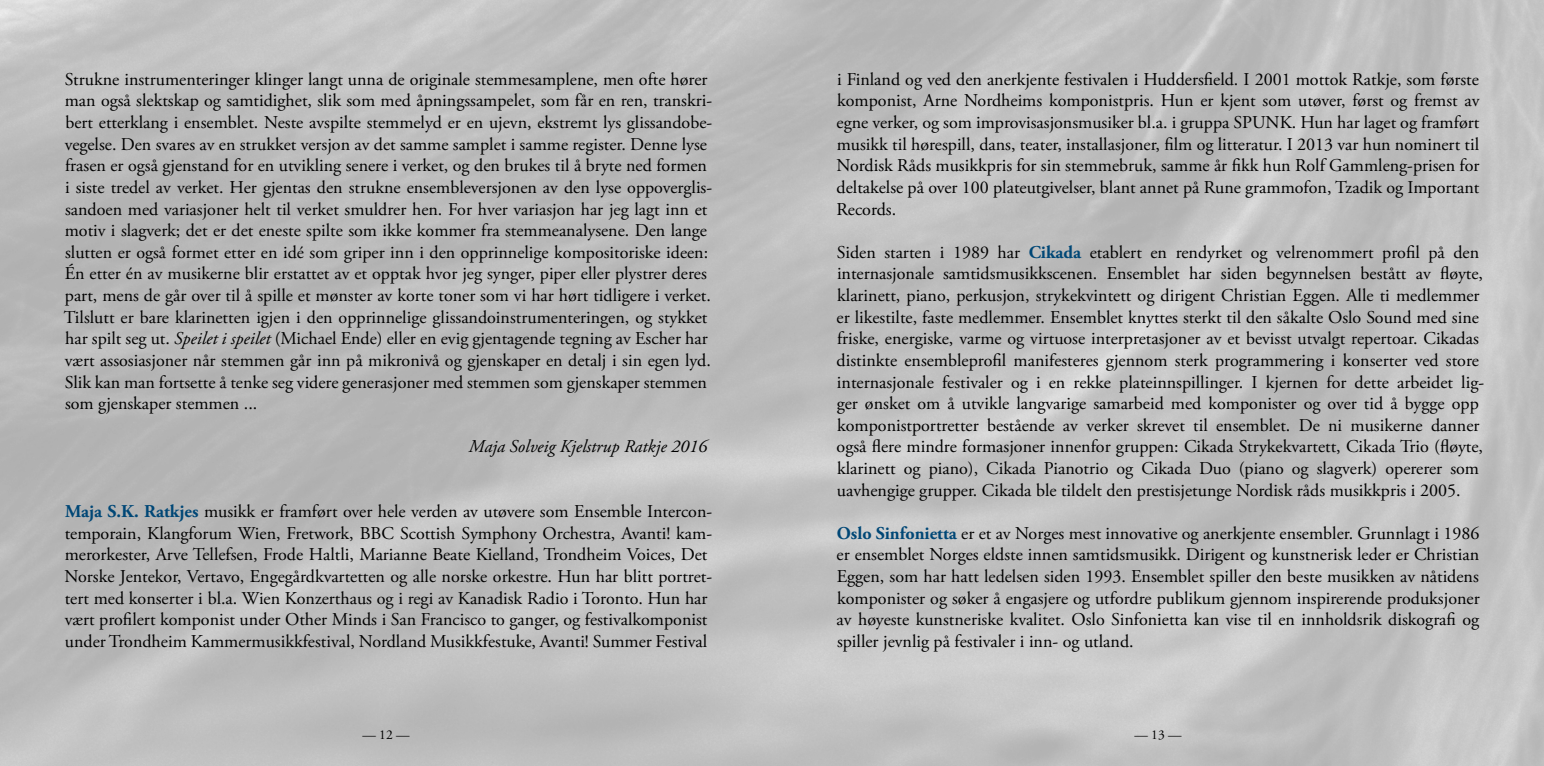
<style>
.page{position:relative;width:1544px;height:766px;background:#fff}
.page>*{position:absolute;margin:0;border:0;box-sizing:border-box;transform-origin:0 0}
.t1{font:18px/21.6px "Adobe Garamond Pro";color:#000}
.t2{font:italic 18px "Adobe Garamond Pro";color:#000}
.t3{font:13.5px "Adobe Garamond Pro";color:#000}
.s1{font-style:italic}
.s2{font-weight:700;color:#004776}
</style>
<div class="page">
<p class="t1" style="left:64px;top:69px;width:650px">Strukne instrumenteringer klinger langt unna de originale stemmesamplene, men ofte hører man også slektskap og samtidighet, slik som med åpningssampelet, som får en ren, transkri&shy;bert etterklang i ensemblet. Neste avspilte stemmelyd er en ujevn, ekstremt lys glissandobe&shy;vegelse. Den svares av en strukket versjon av det samme samplet i samme register. Denne lyse frasen er også gjenstand for en utvikling senere i verket, og den brukes til å bryte ned formen i siste tredel av verket. Her gjentas den strukne ensembleversjonen av den lyse oppoverglis&shy;sandoen med variasjoner helt til verket smuldrer hen. For hver variasjon har jeg lagt inn et motiv i slagverk; det er det eneste spilte som ikke kommer fra stemmeanalysene. Den lange slutten er også formet etter en idé som griper inn i den opprinnelige kompositoriske ideen:<br>Én etter én av musikerne blir erstattet av et opptak hvor jeg synger, piper eller plystrer deres part, mens de går over til å spille et mønster av korte toner som vi har hørt tidligere i verket.<br>Tilslutt er bare klarinetten igjen i den opprinnelige glissandoinstrumenteringen, og stykket har spilt seg ut. <span class="s1">Speilet i speilet</span> (Michael Ende) eller en evig gjentagende tegning av Escher har vært assosiasjoner når stemmen går inn på mikronivå og gjenskaper en detalj i sin egen lyd.<br>Slik kan man fortsette å tenke seg videre generasjoner med stemmen som gjenskaper stemmen som gjenskaper stemmen ...</p>
<p class="t2" style="left:469px;top:435px;width:240px">Maja Solveig Kjelstrup Ratkje 2016</p>
<p class="t1" style="left:65px;top:501px;width:649px"><span class="s2">Maja S.K. Ratkjes</span> musikk er framført over hele verden av utøvere som Ensemble Intercon&shy;temporain, Klangforum Wien, Fretwork, BBC Scottish Symphony Orchestra, Avanti! kam&shy;merorkester, Arve Tellefsen, Frode Haltli, Marianne Beate Kielland, Trondheim Voices, Det Norske Jentekor, Vertavo, Engegårdkvartetten og alle norske orkestre. Hun har blitt portret&shy;tert med konserter i bl.a. Wien Konzerthaus og i regi av Kanadisk Radio i Toronto. Hun har vært profilert komponist under Other Minds i San Francisco to ganger, og festivalkomponist under Trondheim Kammermusikkfestival, Nordland Musikkfestuke, Avanti! Summer Festival</p>
<p class="t1" style="left:836px;top:69px;width:644px;text-align:justify">i Finland og ved den anerkjente festivalen i Huddersfield. I 2001 mottok Ratkje, som første komponist, Arne Nordheims komponistpris. Hun er kjent som utøver, først og fremst av egne verker, og som improvisasjonsmusiker bl.a. i gruppa SPUNK. Hun har laget og framført musikk til hørespill, dans, teater, installasjoner, film og litteratur. I 2013 var hun nominert til Nordisk Råds musikkpris for sin stemmebruk, samme år fikk hun Rolf Gammleng-prisen for deltakelse på over 100 plateutgivelser, blant annet på Rune grammofon, Tzadik og Important Records.</p>
<p class="t1" style="left:836px;top:242px;width:649px">Siden starten i 1989 har <span class="s2">Cikada</span> etablert en rendyrket og velrenommert profil på den internasjonale samtidsmusikkscenen. Ensemblet har siden begynnelsen bestått av fløyte, klarinett, piano, perkusjon, strykekvintett og dirigent Christian Eggen. Alle ti medlemmer er likestilte, faste medlemmer. Ensemblet knyttes sterkt til den såkalte Oslo Sound med sine friske, energiske, varme og virtuose interpretasjoner av et bevisst utvalgt repertoar. Cikadas distinkte ensembleprofil manifesteres gjennom sterk programmering i konserter ved store internasjonale festivaler og i en rekke plateinnspillinger. I kjernen for dette arbeidet lig&shy;ger ønsket om å utvikle langvarige samarbeid med komponister og over tid å bygge opp komponistportretter bestående av verker skrevet til ensemblet. De ni musikerne danner også flere mindre formasjoner innenfor gruppen: Cikada Strykekvartett, Cikada Trio (fløyte, klarinett og piano), Cikada Pianotrio og Cikada Duo (piano og slagverk) opererer som uavhengige grupper. Cikada ble tildelt den prestisjetunge Nordisk råds musikkpris i 2005.</p>
<p class="t1" style="left:836px;top:523px;width:644px;text-align:justify"><span class="s2">Oslo Sinfonietta</span> er et av Norges mest innovative og anerkjente ensembler. Grunnlagt i 1986 er ensemblet Norges eldste innen samtidsmusikk. Dirigent og kunstnerisk leder er Christian Eggen, som har hatt ledelsen siden 1993. Ensemblet spiller den beste musikken av nåtidens komponister og søker å engasjere og utfordre publikum gjennom inspirerende produksjoner av høyeste kunstneriske kvalitet. Oslo Sinfonietta kan vise til en innholdsrik diskografi og spiller jevnlig på festivaler i inn- og utland.</p>
<p class="t3" style="left:362px;top:726px;width:49px">— 12 —</p>
<p class="t3" style="left:1134px;top:726px;width:49px">— 13 —</p>
</div>
